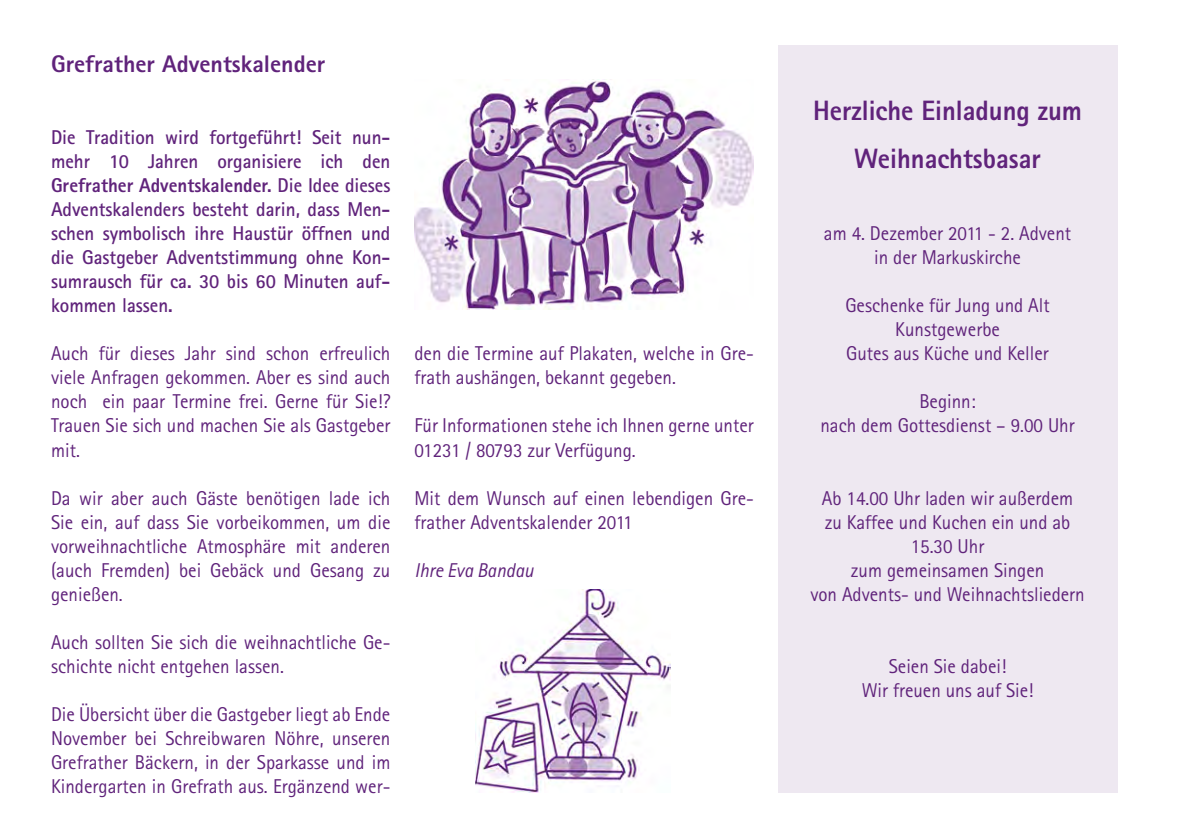
<style>
.page{position:relative;width:1191px;height:840px;background:#fff}
.page>*{position:absolute;margin:0;border:0;box-sizing:border-box;transform-origin:0 0}
.t1{font:800 28px/48px "Rotis Sans Serif";color:#60237b;text-align:center;scale:.95 1}
.t2{font:800 24px "Rotis Sans Serif";color:#60237b}
.t3{font:20px/24px "Rotis Sans Serif";color:#60237b;text-align:center;scale:.95 1}
.t4{font:700 20px/24px "Rotis Sans Serif";color:#60237b;text-align:justify;scale:.95 1}
.t5{font:italic 20px "Rotis Sans Serif";color:#60237b;scale:.95 1}
.s1{font-weight:800}
</style>
<div class="page">
<img style="left:414px;top:79px;width:340px;height:230px">
<img style="left:475px;top:589px;width:195px;height:203px">
<div style="left:778px;top:45px;width:339px;height:747px;background:#eee8f1"></div>
<p class="t2" style="left:51px;top:49px;width:276px">Grefrather Adventskalender</p>
<p class="t4" style="left:51px;top:125px;width:359px">Die Tradition wird fortgeführt! Seit nun&shy;mehr 10 Jahren organisiere ich den <span class="s1">Grefrather Adventskalender.</span> Die Idee dieses Adventskalenders besteht darin, dass Men&shy;schen symbolisch ihre Haustür öffnen und die Gastgeber Adventstimmung ohne Kon&shy;sumrausch für ca. 30 bis 60 Minuten auf&shy;kommen lassen.</p>
<p class="t3" style="left:51px;top:341px;width:359px;text-align:justify">Auch für dieses Jahr sind schon erfreulich viele Anfragen gekommen. Aber es sind auch noch ein paar Termine frei. Gerne für Sie!?<br>Trauen Sie sich und machen Sie als Gastgeber mit.</p>
<p class="t3" style="left:51px;top:485px;width:359px;text-align:justify">Da wir aber auch Gäste benötigen lade ich Sie ein, auf dass Sie vorbeikommen, um die vorweihnachtliche Atmosphäre mit anderen (auch Fremden) bei Gebäck und Gesang zu genießen.</p>
<p class="t3" style="left:51px;top:629px;width:359px;text-align:left">Auch sollten Sie sich die weihnachtliche Ge&shy;schichte nicht entgehen lassen.</p>
<p class="t3" style="left:51px;top:701px;width:359px;text-align:justify">Die Übersicht über die Gastgeber liegt ab Ende November bei Schreibwaren Nöhre, unseren Grefrather Bäckern, in der Sparkasse und im Kindergarten in Grefrath aus. Ergänzend wer-</p>
<p class="t3" style="left:414px;top:341px;width:359px;text-align:left">den die Termine auf Plakaten, welche in Gre&shy;frath aushängen, bekannt gegeben.</p>
<p class="t3" style="left:414px;top:413px;width:359px;text-align:left">Für Informationen stehe ich Ihnen gerne unter<br>01231 / 80793 zur Verfügung.</p>
<p class="t3" style="left:414px;top:485px;width:359px;text-align:left">Mit dem Wunsch auf einen lebendigen Gre&shy;frather Adventskalender 2011</p>
<p class="t5" style="left:414px;top:557px;width:127px">Ihre Eva Bandau</p>
<h1 class="t1" style="left:813px;top:86px;width:285px">Herzliche Einladung zum<br>Weihnachtsbasar</h1>
<p class="t3" style="left:824px;top:221px;width:262px">am 4. Dezember 2011 - 2. Advent in der Markuskirche</p>
<p class="t3" style="left:845px;top:293px;width:217px">Geschenke für Jung und Alt<br>Kunstgewerbe<br>Gutes aus Küche und Keller</p>
<p class="t3" style="left:820px;top:389px;width:269px">Beginn:<br>nach dem Gottesdienst – 9.00 Uhr</p>
<p class="t3" style="left:810px;top:485px;width:290px">Ab 14.00 Uhr laden wir außerdem<br>zu Kaffee und Kuchen ein und ab<br>15.30 Uhr<br>zum gemeinsamen Singen<br>von Advents- und Weihnachtsliedern</p>
<p class="t3" style="left:861px;top:653px;width:182px">Seien Sie dabei!<br>Wir freuen uns auf Sie!</p>
</div>
